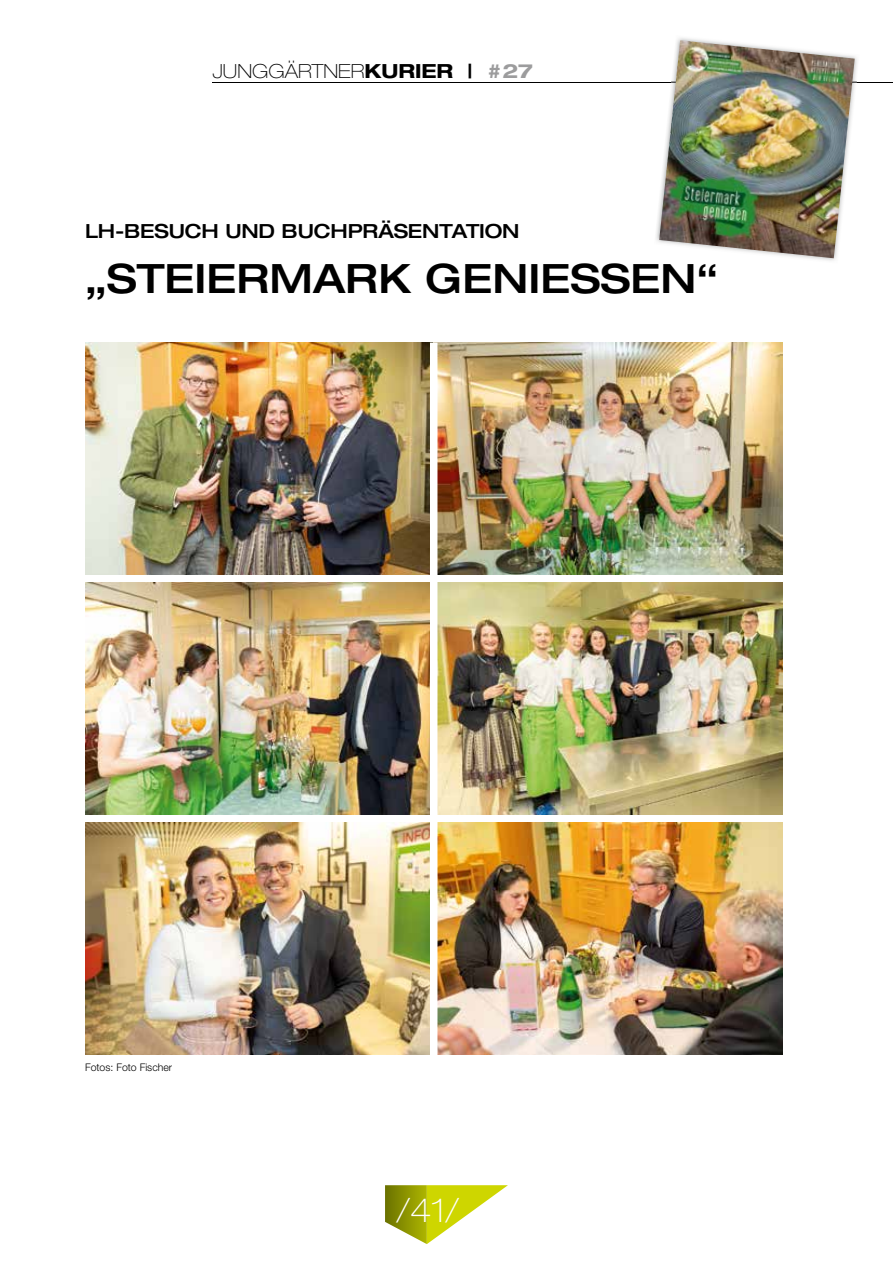
<style>
.page{position:relative;width:893px;height:1263px;background:#fff}
.page>*{position:absolute;margin:0;border:0;box-sizing:border-box;transform-origin:0 0}
.t1{font:500 expanded 40.5px "Helvetica Neue LT Pro";color:#000}
.t2{font:100 expanded 33px "Helvetica Neue LT Pro";color:#fff}
.t3{font:500 expanded 19.5px "Helvetica Neue LT Pro";letter-spacing:-.01em;color:#000}
.t4{font:100 expanded 19.5px "Helvetica Neue LT Pro";color:#000}
.t5{font:300 10.5px "Helvetica Neue LT Pro";color:#000}
.s1{font-weight:700}
.s2{font-weight:700;color:#9c9c9d}
</style>
<div class="page">
<svg style="left:385px;top:1185px;width:123px;height:59px"></svg>
<hr style="left:212px;top:82px;width:681px;height:1px;background:#000">
<img style="left:659px;top:40px;width:196px;height:218px">
<img style="left:85px;top:343px;width:697px;height:232px">
<img style="left:85px;top:583px;width:697px;height:231px">
<img style="left:85px;top:823px;width:697px;height:231px">
<div style="left:430px;top:343px;width:7px;height:741px;background:#fff"></div>
<p class="t4" style="left:212px;top:59px;width:322px">JUNGGÄRTNER<span class="s1">KURIER |</span> <span class="s2">#27</span></p>
<p class="t3" style="left:85px;top:218px;width:436px">LH-BESUCH UND BUCHPRÄSENTATION</p>
<h1 class="t1" style="left:85px;top:252px;width:635px">„STEIERMARK GENIESSEN“</h1>
<p class="t5" style="left:85px;top:1061px;width:89px">Fotos: Foto Fischer</p>
<h2 class="t2" style="left:397px;top:1190px;width:64px">/41/</h2>
</div>
